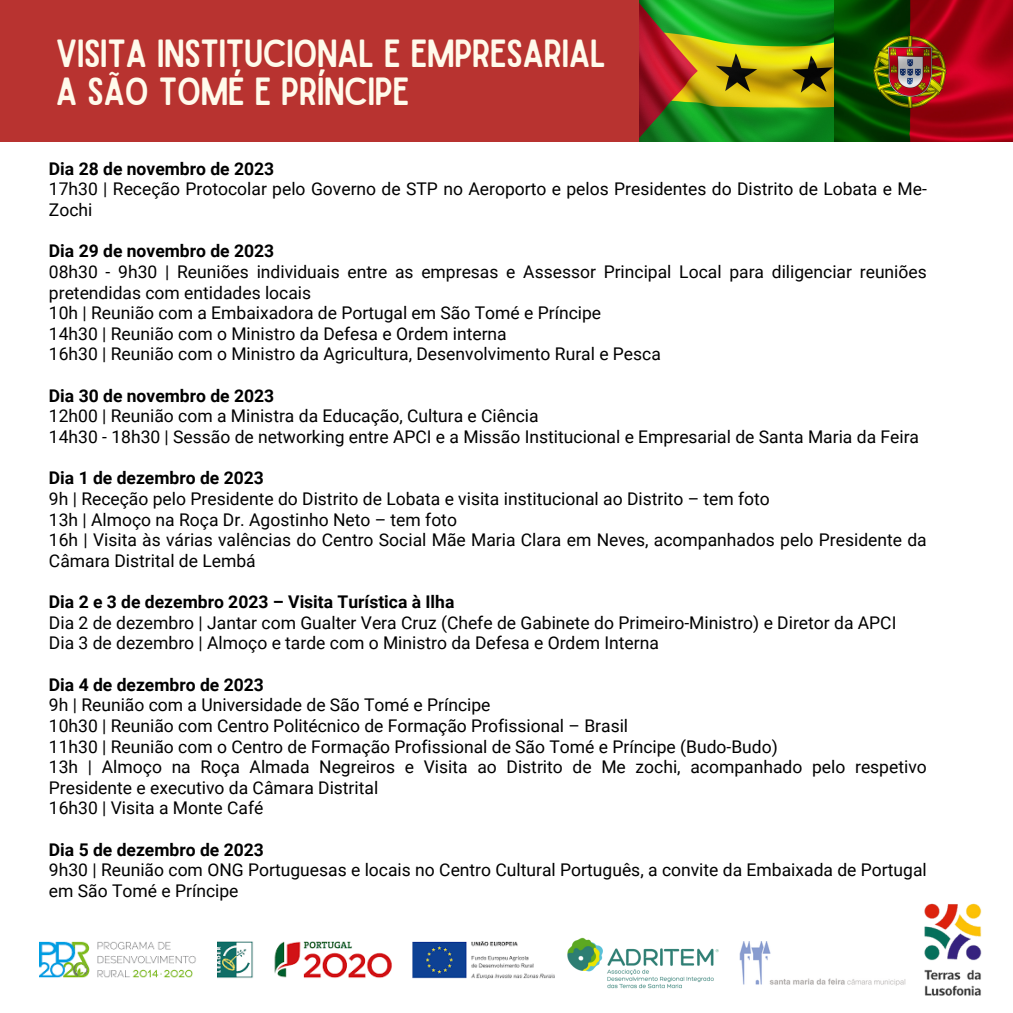
<style>
.page{position:relative;width:1013px;height:1013px;background:#fff}
.page>*{position:absolute;margin:0;border:0;box-sizing:border-box;transform-origin:0 0}
.t1{font:37.5px "Sailors";letter-spacing:-.025em;color:#fffaeb}
.t2{font:17.5px/20.6px "Roboto";color:#000}
.t3{font:700 17.5px "Roboto";color:#000}
</style>
<div class="page">
<img style="left:924px;top:903px;width:58px;height:93px">
<img style="left:567px;top:937px;width:152px;height:52px">
<img style="left:739px;top:941px;width:166px;height:44px">
<img style="left:39px;top:941px;width:515px;height:37px">
<div style="left:0;top:0;width:640px;height:142px;background:#b83330"></div>
<img style="left:639px;top:0;width:373px;height:142px">
<p class="t1" style="left:56px;top:40px;width:552px">VISITA INSTITUCIONAL E EMPRESARIAL</p>
<p class="t1" style="left:56px;top:77px;width:355px">A SÃO TOMÉ E PRÍNCIPE</p>
<p class="t3" style="left:49px;top:158px;width:227px">Dia 28 de novembro de 2023</p>
<p class="t2" style="left:49px;top:179px;width:879px">17h30 | Receção Protocolar pelo Governo de STP no Aeroporto e pelos Presidentes do Distrito de Lobata e Me-<br>Zochi</p>
<p class="t3" style="left:49px;top:241px;width:227px">Dia 29 de novembro de 2023</p>
<p class="t2" style="left:49px;top:262px;width:879px">08h30 - 9h30 | Reuniões individuais entre as empresas e Assessor Principal Local para diligenciar reuniões pretendidas com entidades locais</p>
<p class="t2" style="left:49px;top:303px;width:553px">10h | Reunião com a Embaixadora de Portugal em São Tomé e Príncipe</p>
<p class="t2" style="left:49px;top:323px;width:459px">14h30 | Reunião com o Ministro da Defesa e Ordem interna</p>
<p class="t2" style="left:49px;top:344px;width:613px">16h30 | Reunião com o Ministro da Agricultura, Desenvolvimento Rural e Pesca</p>
<p class="t3" style="left:49px;top:385px;width:227px">Dia 30 de novembro de 2023</p>
<p class="t2" style="left:49px;top:406px;width:491px">12h00 | Reunião com a Ministra da Educação, Cultura e Ciência</p>
<p class="t2" style="left:49px;top:427px;width:871px">14h30 - 18h30 | Sessão de networking entre APCI e a Missão Institucional e Empresarial de Santa Maria da Feira</p>
<p class="t3" style="left:49px;top:468px;width:216px">Dia 1 de dezembro de 2023</p>
<p class="t2" style="left:49px;top:488px;width:722px">9h | Receção pelo Presidente do Distrito de Lobata e visita institucional ao Distrito – tem foto</p>
<p class="t2" style="left:49px;top:509px;width:409px">13h | Almoço na Roça Dr. Agostinho Neto – tem foto</p>
<p class="t2" style="left:49px;top:530px;width:879px">16h | Visita às várias valências do Centro Social Mãe Maria Clara em Neves, acompanhados pelo Presidente da<br>Câmara Distrital de Lembá</p>
<p class="t3" style="left:49px;top:592px;width:407px">Dia 2 e 3 de dezembro 2023 – Visita Turística à Ilha</p>
<p class="t2" style="left:49px;top:612px;width:849px">Dia 2 de dezembro | Jantar com Gualter Vera Cruz (Chefe de Gabinete do Primeiro-Ministro) e Diretor da APCI</p>
<p class="t2" style="left:49px;top:633px;width:611px">Dia 3 de dezembro | Almoço e tarde com o Ministro da Defesa e Ordem Interna</p>
<p class="t3" style="left:49px;top:674px;width:216px">Dia 4 de dezembro de 2023</p>
<p class="t2" style="left:49px;top:695px;width:443px">9h | Reunião com a Universidade de São Tomé e Príncipe</p>
<p class="t2" style="left:49px;top:715px;width:580px">10h30 | Reunião com Centro Politécnico de Formação Profissional – Brasil</p>
<p class="t2" style="left:49px;top:736px;width:730px">11h30 | Reunião com o Centro de Formação Profissional de São Tomé e Príncipe (Budo-Budo)</p>
<p class="t2" style="left:49px;top:757px;width:879px">13h | Almoço na Roça Almada Negreiros e Visita ao Distrito de Me zochi, acompanhado pelo respetivo<br>Presidente e executivo da Câmara Distrital</p>
<p class="t2" style="left:49px;top:798px;width:216px">16h30 | Visita a Monte Café</p>
<p class="t3" style="left:49px;top:839px;width:216px">Dia 5 de dezembro de 2023</p>
<p class="t2" style="left:49px;top:860px;width:879px">9h30 | Reunião com ONG Portuguesas e locais no Centro Cultural Português, a convite da Embaixada de Portugal em São Tomé e Príncipe</p>
</div>
